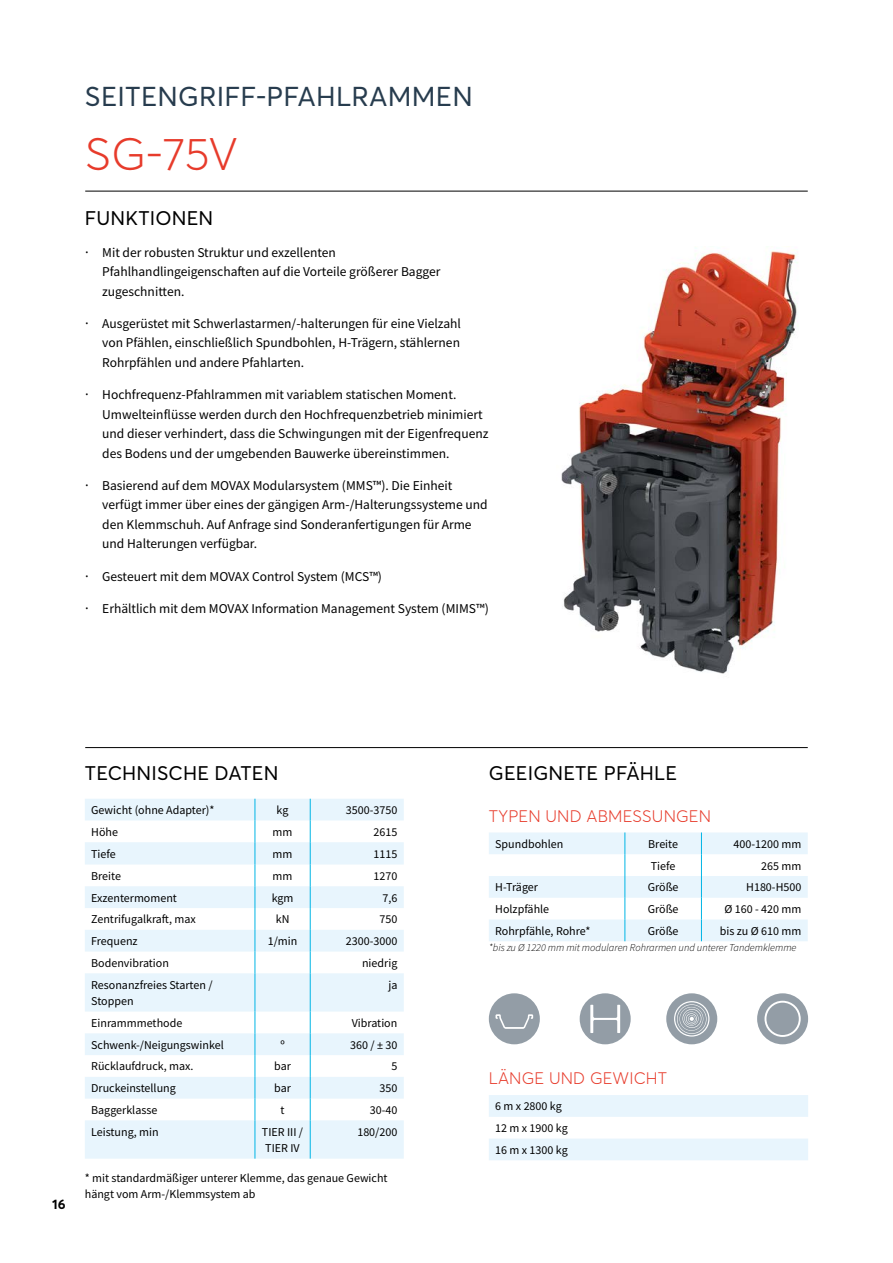
<style>
.page{position:relative;width:893px;height:1263px;background:#fff}
.page>*{position:absolute;margin:0;border:0;box-sizing:border-box;transform-origin:0 0}
.t1{font:300 45px "Averta";color:#e73b2b}
.t2{font:27px "Averta";letter-spacing:.01em;color:#273c4e}
.t3{font:19.5px "Averta";letter-spacing:.01em;color:#000}
.t4{font:300 16.5px "Averta";letter-spacing:.01em;color:#e73b2b}
.t5{font:13.5px/19.5px "Source Sans Pro";color:#000}
.t6{font:700 13.5px "Averta";color:#000}
.t7{font:12px/16.5px "Source Sans Pro";color:#000}
.t8{font:italic 300 10.5px "Source Sans Pro";color:#000}
.s1{font-family:"Noto Sans"}
</style>
<div class="page">
<svg style="left:85px;top:799px;width:319px;height:360px;fill:#e8f5fd"></svg>
<svg style="left:255px;top:799px;width:1px;height:174px"></svg>
<svg style="left:310px;top:799px;width:1px;height:174px"></svg>
<hr style="left:255px;top:973px;width:1px;height:38px;background:#00b5e5">
<hr style="left:310px;top:973px;width:1px;height:38px;background:#00b5e5">
<svg style="left:255px;top:1011px;width:1px;height:109px"></svg>
<svg style="left:310px;top:1011px;width:1px;height:109px"></svg>
<hr style="left:255px;top:1120px;width:1px;height:39px;background:#00b5e5">
<hr style="left:310px;top:1120px;width:1px;height:39px;background:#00b5e5">
<svg style="left:489px;top:832px;width:319px;height:109px"></svg>
<svg style="left:489px;top:1095px;width:319px;height:65px"></svg>
<svg style="left:580px;top:993px;width:51px;height:51px"></svg>
<svg style="left:489px;top:993px;width:51px;height:51px"></svg>
<svg style="left:757px;top:993px;width:51px;height:51px"></svg>
<svg style="left:666px;top:993px;width:51px;height:51px"></svg>
<hr style="left:85px;top:191px;width:723px;height:1px;background:#000">
<hr style="left:85px;top:747px;width:723px;height:1px;background:#000">
<img style="left:561px;top:248px;width:237px;height:426px">
<h2 class="t2" style="left:85px;top:79px;width:389px">SEITENGRIFF-PFAHLRAMMEN</h2>
<h1 class="t1" style="left:85px;top:126px;width:155px">SG-75V</h1>
<h3 class="t3" style="left:85px;top:206px;width:130px">FUNKTIONEN</h3>
<p class="t5" style="left:102px;top:242px;width:340px;text-indent:-17px"><span class="s1">·</span> Mit der robusten Struktur und exzellenten<br>Pfahlhandlingeigenschaften auf die Vorteile größerer Bagger zugeschnitten.</p>
<p class="t5" style="left:102px;top:314px;width:360px;text-align:justify;text-indent:-17px"><span class="s1">·</span> Ausgerüstet mit Schwerlastarmen/-halterungen für eine Vielzahl von Pfählen, einschließlich Spundbohlen, H-Trägern, stählernen Rohrpfählen und andere Pfahlarten.</p>
<p class="t5" style="left:102px;top:385px;width:388px;text-indent:-17px"><span class="s1">·</span> Hochfrequenz-Pfahlrammen mit variablem statischen Moment.<br>Umwelteinflüsse werden durch den Hochfrequenzbetrieb minimiert und dieser verhindert, dass die Schwingungen mit der Eigenfrequenz des Bodens und der umgebenden Bauwerke übereinstimmen.</p>
<p class="t5" style="left:102px;top:476px;width:387px;text-indent:-17px"><span class="s1">·</span> Basierend auf dem MOVAX Modularsystem (MMS™). Die Einheit verfügt immer über eines der gängigen Arm-/Halterungssysteme und den Klemmschuh. Auf Anfrage sind Sonderanfertigungen für Arme und Halterungen verfügbar.</p>
<p class="t5" style="left:85px;top:566px;width:298px"><span class="s1">·</span> Gesteuert mit dem MOVAX Control System (MCS™)</p>
<p class="t5" style="left:85px;top:599px;width:405px"><span class="s1">·</span> Erhältlich mit dem MOVAX Information Management System (MIMS™)</p>
<p class="t6" style="left:52px;top:1195px;width:15px">16</p>
<h3 class="t3" style="left:85px;top:760px;width:195px">TECHNISCHE DATEN</h3>
<p class="t7" style="left:91px;top:802px;width:125px">Gewicht (ohne Adapter)*</p>
<p class="t7" style="left:277px;top:802px;width:13px">kg</p>
<p class="t7" style="left:346px;top:802px;width:53px">3500-3750</p>
<p class="t7" style="left:91px;top:823px;width:28px">Höhe</p>
<p class="t7" style="left:273px;top:823px;width:21px">mm</p>
<p class="t7" style="left:374px;top:823px;width:25px">2615</p>
<p class="t7" style="left:91px;top:845px;width:26px">Tiefe</p>
<p class="t7" style="left:273px;top:845px;width:21px">mm</p>
<p class="t7" style="left:374px;top:845px;width:25px">1115</p>
<p class="t7" style="left:91px;top:868px;width:31px">Breite</p>
<p class="t7" style="left:273px;top:868px;width:21px">mm</p>
<p class="t7" style="left:374px;top:868px;width:25px">1270</p>
<p class="t7" style="left:91px;top:889px;width:87px">Exzentermoment</p>
<p class="t7" style="left:272px;top:889px;width:23px">kgm</p>
<p class="t7" style="left:382px;top:889px;width:16px">7,6</p>
<p class="t7" style="left:91px;top:911px;width:106px">Zentrifugalkraft, max</p>
<p class="t7" style="left:276px;top:911px;width:15px">kN</p>
<p class="t7" style="left:379px;top:911px;width:19px">750</p>
<p class="t7" style="left:91px;top:933px;width:48px">Frequenz</p>
<p class="t7" style="left:268px;top:933px;width:31px">1/min</p>
<p class="t7" style="left:346px;top:933px;width:53px">2300-3000</p>
<p class="t7" style="left:91px;top:955px;width:79px">Bodenvibration</p>
<p class="t7" style="left:362px;top:955px;width:37px">niedrig</p>
<p class="t7" style="left:91px;top:976px;width:123px">Resonanzfreies Starten /<br>Stoppen</p>
<p class="t7" style="left:388px;top:976px;width:11px">ja</p>
<p class="t7" style="left:91px;top:1015px;width:93px">Einrammmethode</p>
<p class="t7" style="left:352px;top:1015px;width:47px">Vibration</p>
<p class="t7" style="left:91px;top:1036px;width:134px">Schwenk-/Neigungswinkel</p>
<p class="t7" style="left:280px;top:1036px;width:6px">º</p>
<p class="t7" style="left:350px;top:1036px;width:49px">360 / ± 30</p>
<p class="t7" style="left:91px;top:1058px;width:104px">Rücklaufdruck, max.</p>
<p class="t7" style="left:274px;top:1058px;width:18px">bar</p>
<p class="t7" style="left:391px;top:1058px;width:7px">5</p>
<p class="t7" style="left:91px;top:1080px;width:86px">Druckeinstellung</p>
<p class="t7" style="left:274px;top:1080px;width:18px">bar</p>
<p class="t7" style="left:379px;top:1080px;width:19px">350</p>
<p class="t7" style="left:91px;top:1102px;width:68px">Baggerklasse</p>
<p class="t7" style="left:281px;top:1102px;width:6px">t</p>
<p class="t7" style="left:370px;top:1102px;width:29px">30-40</p>
<p class="t7" style="left:91px;top:1123px;width:69px">Leistung, min</p>
<p class="t7" style="left:262px;top:1123px;width:43px">TIER III /<br>TIER IV</p>
<p class="t7" style="left:357px;top:1123px;width:41px">180/200</p>
<p class="t7" style="left:85px;top:1169px;width:304px">* mit standardmäßiger unterer Klemme, das genaue Gewicht hängt vom Arm-/Klemmsystem ab</p>
<h3 class="t3" style="left:489px;top:760px;width:190px">GEEIGNETE PFÄHLE</h3>
<p class="t4" style="left:489px;top:806px;width:224px">TYPEN UND ABMESSUNGEN</p>
<p class="t7" style="left:495px;top:835px;width:70px">Spundbohlen</p>
<p class="t7" style="left:648px;top:835px;width:31px">Breite</p>
<p class="t7" style="left:734px;top:835px;width:69px">400-1200 mm</p>
<p class="t7" style="left:651px;top:857px;width:26px">Tiefe</p>
<p class="t7" style="left:761px;top:857px;width:42px">265 mm</p>
<p class="t7" style="left:495px;top:879px;width:44px">H-Träger</p>
<p class="t7" style="left:648px;top:879px;width:32px">Größe</p>
<p class="t7" style="left:746px;top:879px;width:57px">H180-H500</p>
<p class="t7" style="left:495px;top:901px;width:55px">Holzpfähle</p>
<p class="t7" style="left:648px;top:901px;width:32px">Größe</p>
<p class="t7" style="left:724px;top:901px;width:78px">Ø 160 - 420 mm</p>
<p class="t7" style="left:495px;top:922px;width:97px">Rohrpfähle, Rohre*</p>
<p class="t7" style="left:648px;top:922px;width:32px">Größe</p>
<p class="t7" style="left:720px;top:922px;width:83px">bis zu Ø 610 mm</p>
<p class="t8" style="left:489px;top:941px;width:309px">*bis zu Ø 1220 mm mit modularen Rohrarmen und unterer Tandemklemme</p>
<p class="t4" style="left:489px;top:1068px;width:180px">LÄNGE UND GEWICHT</p>
<p class="t7" style="left:495px;top:1095px;width:74px;line-height:21.8px">6 m x 2800 kg<br>12 m x 1900 kg<br>16 m x 1300 kg</p>
</div>
